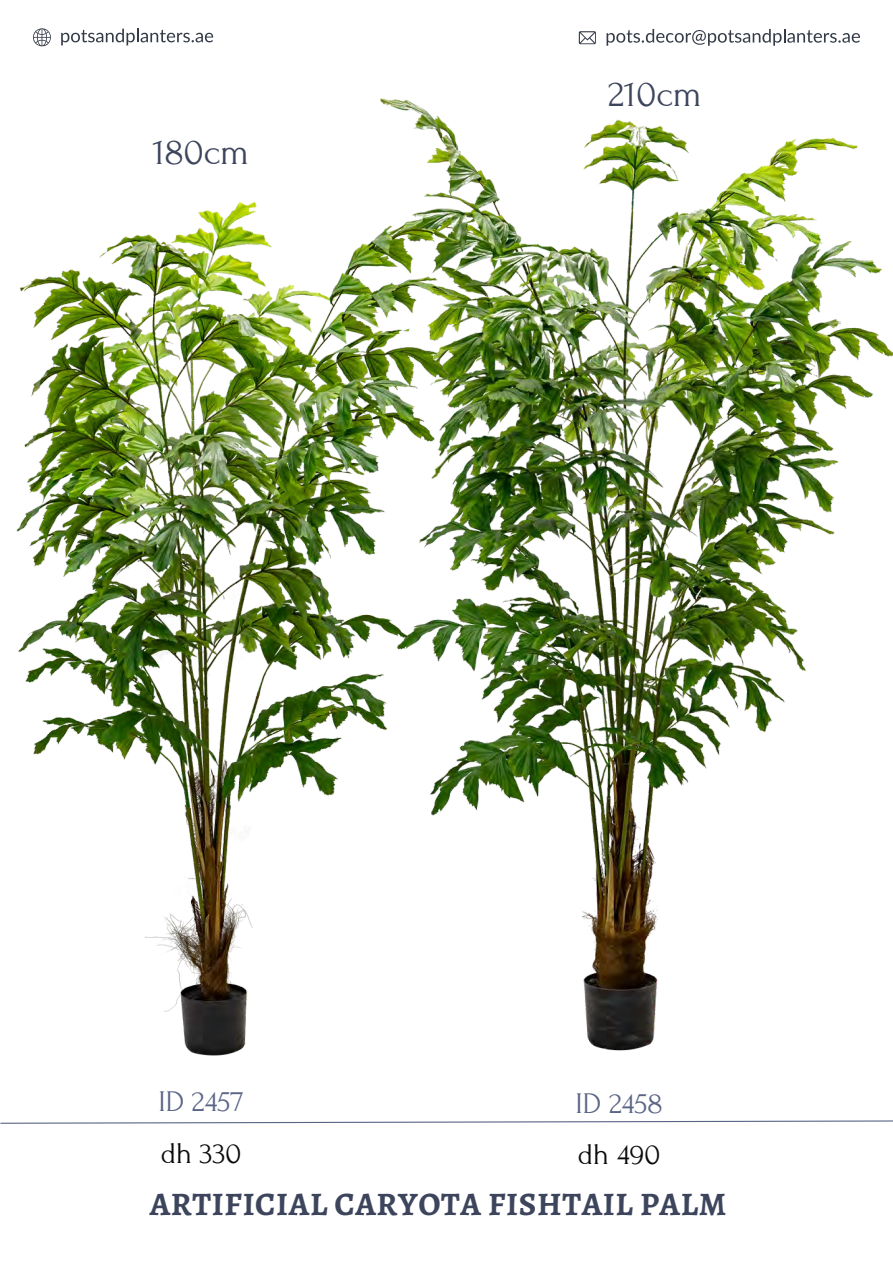
<style>
.page{position:relative;width:893px;height:1264px;background:#fff}
.page>*{position:absolute;margin:0;border:0;box-sizing:border-box;transform-origin:0 0}
.t1{font:37.5px "Forum";color:#3d455d}
.t2{font:700 32.85px "Alegreya";letter-spacing:.02em;color:#3d455d}
.t3{font:30px "Forum";color:#5a6586}
.t4{font:30px "Forum";color:#0b0b0b}
</style>
<div class="page">
<img style="left:380px;top:28px;width:512px;height:1023px">
<img style="left:16px;top:102px;width:549px;height:954px">
<svg style="left:0;top:1120px;width:892px;height:4px"></svg>
<svg style="left:606px;top:29px;width:253px;height:17px"></svg>
<svg style="left:578px;top:31px;width:18px;height:13px"></svg>
<svg style="left:61px;top:29px;width:152px;height:16px"></svg>
<svg style="left:33px;top:28px;width:18px;height:18px"></svg>
<p class="t1" style="left:153px;top:132px;width:98px">180cm</p>
<p class="t1" style="left:608px;top:74px;width:95px">210cm</p>
<p class="t3" style="left:158px;top:1085px;width:87px">ID 2457</p>
<p class="t3" style="left:575px;top:1087px;width:89px">ID 2458</p>
<p class="t4" style="left:161px;top:1137px;width:82px">dh 330</p>
<p class="t4" style="left:578px;top:1138px;width:84px">dh 490</p>
<p class="t2" style="left:150px;top:1180px;width:578px">ARTIFICIAL CARYOTA FISHTAIL PALM</p>
</div>
